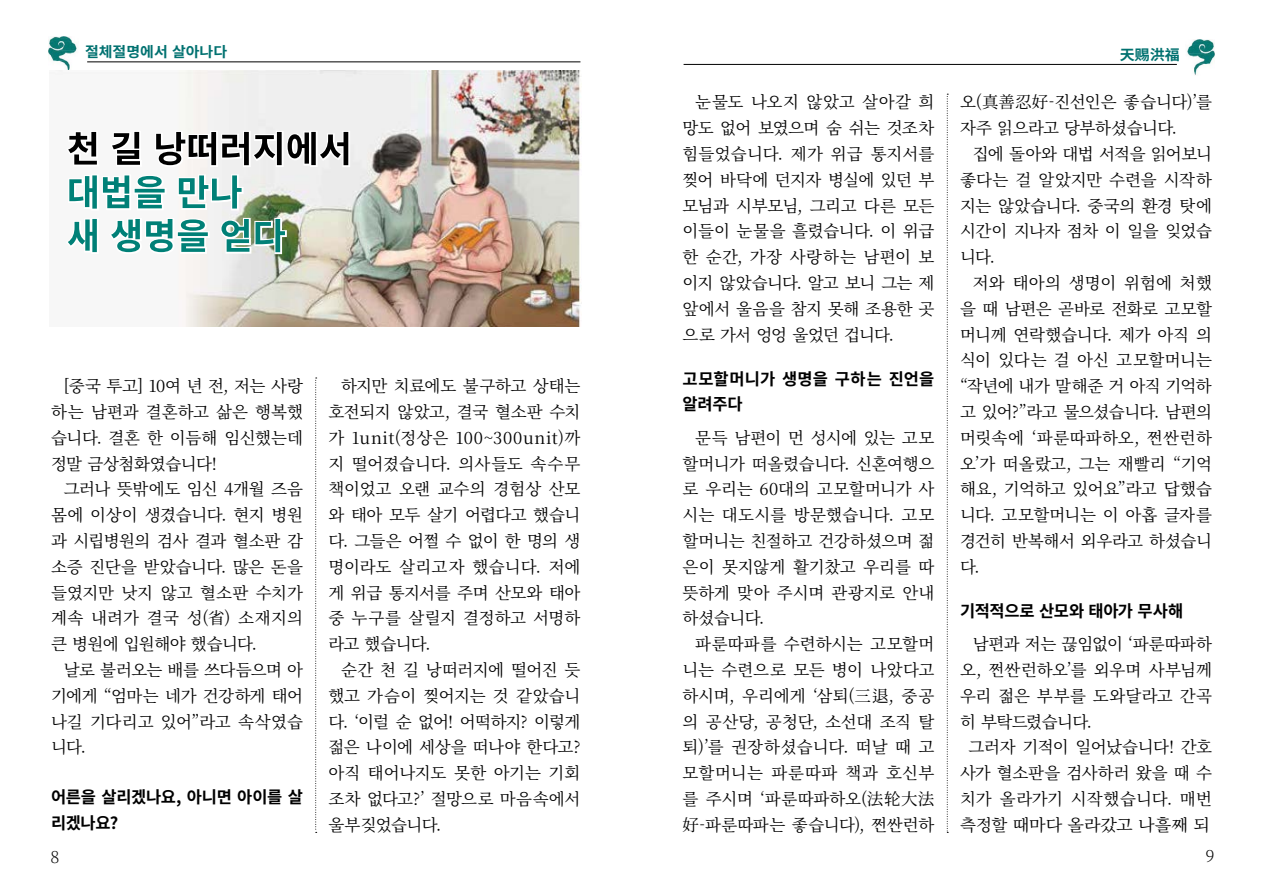
<style>
.page{position:relative;width:1263px;height:893px;background:#fff}
.page>*{position:absolute;margin:0;border:0;box-sizing:border-box;transform-origin:0 0}
.본문{font:16.5px/25.8px "Source Han Serif K";letter-spacing:-.015em;color:#000;text-align:justify}
.중간제목{font:700 16.5px/25.8px "Source Han Sans K";letter-spacing:-.01em;color:#000}
.중간제목-2{font:700 16.5px/25.8px "Source Han Sans K";letter-spacing:.01em;color:#000}
.목차-레벨2{font:200 16.5px "Source Han Serif K";color:#000}
.위치표시{font:700 14.4px "Source Han Sans K";color:#007170;scale:1.04 1}
</style>
<div class="page">
<img style="left:49px;top:36px;width:29px;height:34px">
<img style="left:1186px;top:40px;width:29px;height:35px">
<hr style="left:87px;top:62px;width:493px;height:1px;background:#000">
<hr style="left:684px;top:64px;width:493px;height:1px;background:#000">
<img style="left:58px;top:70px;width:523px;height:256px">
<svg style="left:315px;top:378px;width:2px;height:455px"></svg>
<svg style="left:947px;top:94px;width:1px;height:739px"></svg>
<svg style="left:64px;top:129px;width:288px;height:127px"></svg>
<p class="위치표시" style="left:85px;top:43px;width:138px">절체절명에서 살아나다</p>
<p class="본문" style="left:51px;top:374px;width:253px;text-indent:13px">[중국 투고] 10여 년 전, 저는 사랑 하는 남편과 결혼하고 삶은 행복했 습니다. 결혼 한 이듬해 임신했는데 정말 금상첨화였습니다!</p>
<p class="본문" style="left:51px;top:477px;width:253px;text-indent:13px">그러나 뜻밖에도 임신 4개월 즈음 몸에 이상이 생겼습니다. 현지 병원 과 시립병원의 검사 결과 혈소판 감 소증 진단을 받았습니다. 많은 돈을 들였지만 낫지 않고 혈소판 수치가 계속 내려가 결국 성(省) 소재지의 큰 병원에 입원해야 했습니다.</p>
<p class="본문" style="left:51px;top:657px;width:253px;text-indent:13px">날로 불러오는 배를 쓰다듬으며 아 기에게 “엄마는 네가 건강하게 태어 나길 기다리고 있어”라고 속삭였습 니다.</p>
<p class="중간제목" style="left:51px;top:785px;width:253px">어른을 살리겠나요, 아니면 아이를 살 리겠나요?</p>
<p class="본문" style="left:328px;top:374px;width:253px;text-indent:13px">하지만 치료에도 불구하고 상태는 호전되지 않았고, 결국 혈소판 수치 가 1unit(정상은 100~300unit)까 지 떨어졌습니다. 의사들도 속수무 책이었고 오랜 교수의 경험상 산모 와 태아 모두 살기 어렵다고 했습니 다. 그들은 어쩔 수 없이 한 명의 생 명이라도 살리고자 했습니다. 저에 게 위급 통지서를 주며 산모와 태아 중 누구를 살릴지 결정하고 서명하 라고 했습니다.</p>
<p class="본문" style="left:328px;top:657px;width:253px;text-indent:13px">순간 천 길 낭떠러지에 떨어진 듯 했고 가슴이 찢어지는 것 같았습니 다. ‘이럴 순 없어! 어떡하지? 이렇게 젊은 나이에 세상을 떠나야 한다고? 아직 태어나지도 못한 아기는 기회 조차 없다고?’ 절망으로 마음속에서 울부짖었습니다.</p>
<p class="본문" style="left:682px;top:90px;width:253px;text-indent:13px">눈물도 나오지 않았고 살아갈 희 망도 없어 보였으며 숨 쉬는 것조차 힘들었습니다. 제가 위급 통지서를 찢어 바닥에 던지자 병실에 있던 부 모님과 시부모님, 그리고 다른 모든 이들이 눈물을 흘렸습니다. 이 위급 한 순간, 가장 사랑하는 남편이 보 이지 않았습니다. 알고 보니 그는 제 앞에서 울음을 참지 못해 조용한 곳 으로 가서 엉엉 울었던 겁니다.</p>
<p class="중간제목-2" style="left:682px;top:366px;width:253px">고모할머니가 생명을 구하는 진언을 알려주다</p>
<p class="본문" style="left:682px;top:425px;width:253px;text-indent:13px">문득 남편이 먼 성시에 있는 고모 할머니가 떠올렸습니다. 신혼여행으 로 우리는 60대의 고모할머니가 사 시는 대도시를 방문했습니다. 고모 할머니는 친절하고 건강하셨으며 젊 은이 못지않게 활기찼고 우리를 따 뜻하게 맞아 주시며 관광지로 안내 하셨습니다.</p>
<p class="본문" style="left:682px;top:632px;width:253px;text-indent:13px">파룬따파를 수련하시는 고모할머 니는 수련으로 모든 병이 나았다고 하시며, 우리에게 ‘삼퇴(三退, 중공 의 공산당, 공청단, 소선대 조직 탈 퇴)’를 권장하셨습니다. 떠날 때 고 모할머니는 파룬따파 책과 호신부 를 주시며 ‘파룬따파하오(法轮大法好-파룬따파는 좋습니다), 쩐싼런하</p>
<p class="위치표시" style="left:1120px;top:46px;width:59px">天赐洪福</p>
<p class="본문" style="left:960px;top:90px;width:253px">오(真善忍好-진선인은 좋습니다)’를 자주 읽으라고 당부하셨습니다.</p>
<p class="본문" style="left:960px;top:141px;width:253px;text-indent:13px">집에 돌아와 대법 서적을 읽어보니 좋다는 걸 알았지만 수련을 시작하 지는 않았습니다. 중국의 환경 탓에 시간이 지나자 점차 이 일을 잊었습 니다.</p>
<p class="본문" style="left:960px;top:270px;width:253px;text-indent:13px">저와 태아의 생명이 위험에 처했 을 때 남편은 곧바로 전화로 고모할 머니께 연락했습니다. 제가 아직 의 식이 있다는 걸 아신 고모할머니는 “작년에 내가 말해준 거 아직 기억하 고 있어?”라고 물으셨습니다. 남편의 머릿속에 ‘파룬따파하오, 쩐싼런하 오’가 떠올랐고, 그는 재빨리 “기억 해요, 기억하고 있어요”라고 답했습 니다. 고모할머니는 이 아홉 글자를 경건히 반복해서 외우라고 하셨습니 다.</p>
<p class="중간제목" style="left:960px;top:598px;width:225px">기적적으로 산모와 태아가 무사해</p>
<p class="본문" style="left:960px;top:632px;width:253px;text-indent:13px">남편과 저는 끊임없이 ‘파룬따파하 오, 쩐싼런하오’를 외우며 사부님께 우리 젊은 부부를 도와달라고 간곡 히 부탁드렸습니다.</p>
<p class="본문" style="left:960px;top:735px;width:253px;text-align:center">그러자 기적이 일어났습니다! 간호 사가 혈소판을 검사하러 왔을 때 수 치가 올라가기 시작했습니다. 매번 측정할 때마다 올라갔고 나흘째 되</p>
<p class="목차-레벨2" style="left:51px;top:848px;width:10px">8</p>
<p class="목차-레벨2" style="left:1205px;top:847px;width:11px">9</p>
</div>
